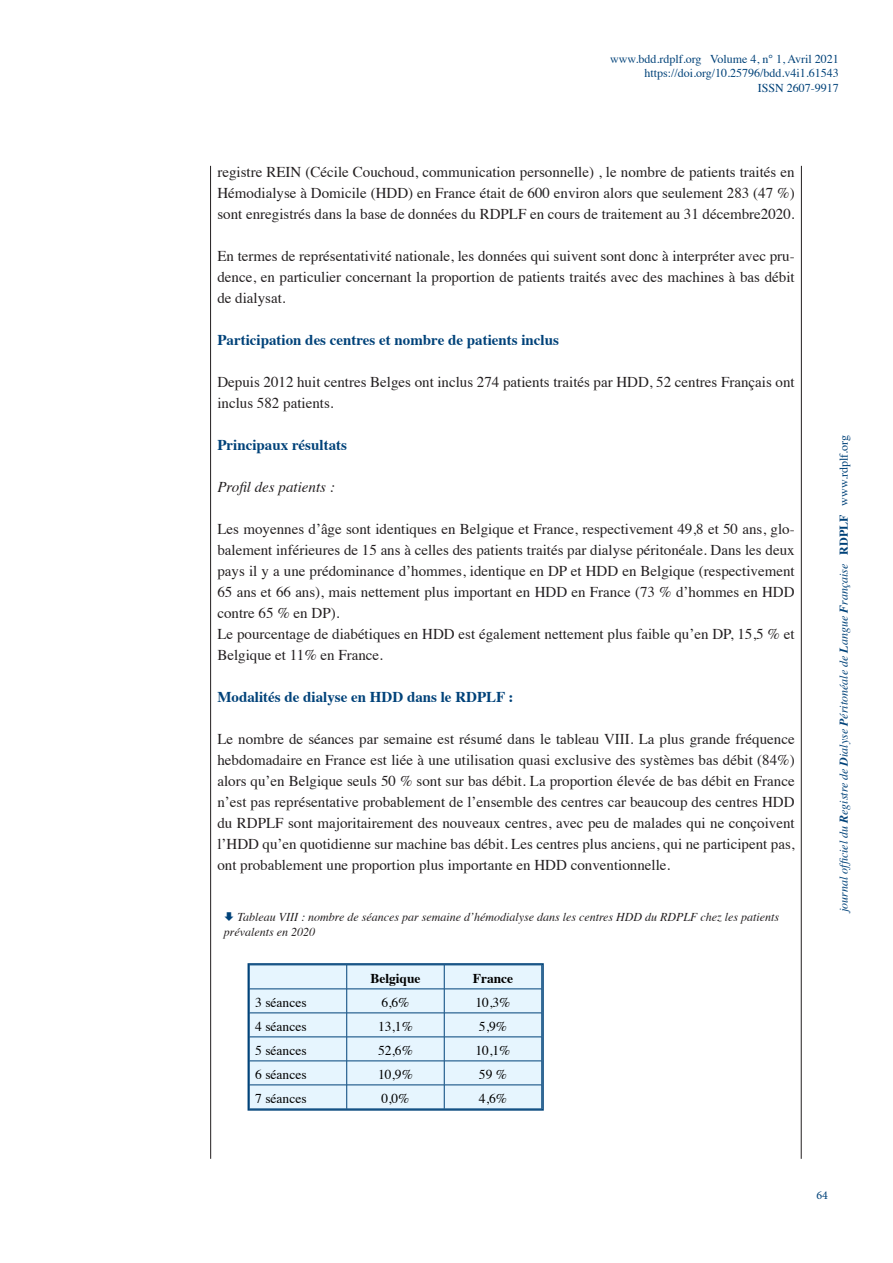
<style>
.page{position:relative;width:893px;height:1263px;background:#fff}
.page>*{position:absolute;margin:0;border:0;box-sizing:border-box;transform-origin:0 0}
.t1{font:15px/21px "Times";color:#231f20;text-align:justify}
.t2{font:700 15px "Times";color:#004279}
.t3{font:italic 15px "Times";color:#231f20}
.t4{font:13.5px "Times";color:#000}
.t5{font:700 13.5px "Times";color:#000}
.t6{font:italic 12px/14.4px "Times";color:#231f20}
.t7{font:12px "Times";color:#004279}
.t8{font:italic 12px "Times";color:#004279}
.t9{font:12px "Minion Pro";color:#004279}
.s1{font-weight:700}
.s2{font-weight:700;font-style:normal}
.s3{font-style:normal}
</style>
<div class="page">
<hr style="left:210px;top:166px;width:1px;height:993px;background:#231f20">
<hr style="left:801px;top:166px;width:1px;height:993px;background:#231f20">
<div style="left:248px;top:964px;width:295px;height:146px;background:#e6f5fe"></div>
<hr style="left:249px;top:989px;width:98px;height:1px;background:#004279">
<hr style="left:347px;top:989px;width:97px;height:1px;background:#004279">
<hr style="left:444px;top:989px;width:98px;height:1px;background:#004279">
<hr style="left:249px;top:1013px;width:98px;height:1px;background:#004279">
<hr style="left:347px;top:1013px;width:97px;height:1px;background:#004279">
<hr style="left:444px;top:1013px;width:98px;height:1px;background:#004279">
<hr style="left:249px;top:1037px;width:98px;height:1px;background:#004279">
<hr style="left:347px;top:1037px;width:97px;height:1px;background:#004279">
<hr style="left:444px;top:1037px;width:98px;height:1px;background:#004279">
<hr style="left:249px;top:1061px;width:98px;height:1px;background:#004279">
<hr style="left:347px;top:1061px;width:97px;height:1px;background:#004279">
<hr style="left:444px;top:1061px;width:98px;height:1px;background:#004279">
<hr style="left:249px;top:1085px;width:98px;height:1px;background:#004279">
<hr style="left:347px;top:1085px;width:97px;height:1px;background:#004279">
<svg style="left:346px;top:966px;width:1px;height:142px"></svg>
<hr style="left:444px;top:1085px;width:98px;height:1px;background:#004279">
<svg style="left:444px;top:966px;width:1px;height:142px"></svg>
<div style="left:248px;top:963px;width:296px;height:148px;border:2px solid #004279"></div>
<p class="t7" style="left:610px;top:48px;width:230px">www.bdd.rdplf.org Volume 4, n° 1, Avril 2021</p>
<p class="t7" style="left:644px;top:62px;width:196px">https://doi.org/10.25796/bdd.v4i1.61543</p>
<p class="t7" style="left:758px;top:77px;width:82px">ISSN 2607-9917</p>
<p class="t1" style="left:217px;top:160px;width:579px">registre REIN (Cécile Couchoud, communication personnelle) , le nombre de patients traités en Hémodialyse à Domicile (HDD) en France était de 600 environ alors que seulement 283 (47 %) sont enregistrés dans la base de données du RDPLF en cours de traitement au 31 décembre2020.</p>
<p class="t1" style="left:217px;top:244px;width:579px">En termes de représentativité nationale, les données qui suivent sont donc à interpréter avec pru&shy;dence, en particulier concernant la proportion de patients traités avec des machines à bas débit de dialysat.</p>
<p class="t2" style="left:217px;top:326px;width:343px">Participation des centres et nombre de patients inclus</p>
<p class="t1" style="left:217px;top:370px;width:579px">Depuis 2012 huit centres Belges ont inclus 274 patients traités par HDD, 52 centres Français ont inclus 582 patients.</p>
<p class="t2" style="left:217px;top:431px;width:131px">Principaux résultats</p>
<p class="t3" style="left:217px;top:474px;width:119px">Profil des patients :</p>
<p class="t1" style="left:217px;top:517px;width:579px">Les moyennes d’âge sont identiques en Belgique et France, respectivement 49,8 et 50 ans, glo&shy;balement inférieures de 15 ans à celles des patients traités par dialyse péritonéale. Dans les deux pays il y a une prédominance d’hommes, identique en DP et HDD en Belgique (respectivement 65 ans et 66 ans), mais nettement plus important en HDD en France (73 % d’hommes en HDD contre 65 % en DP).</p>
<p class="t1" style="left:217px;top:622px;width:579px">Le pourcentage de diabétiques en HDD est également nettement plus faible qu’en DP, 15,5 % et<br>Belgique et 11% en France.</p>
<p class="t2" style="left:217px;top:683px;width:298px">Modalités de dialyse en HDD dans le RDPLF :</p>
<p class="t1" style="left:217px;top:727px;width:579px">Le nombre de séances par semaine est résumé dans le tableau VIII. La plus grande fréquence hebdomadaire en France est liée à une utilisation quasi exclusive des systèmes bas débit (84%) alors qu’en Belgique seuls 50 % sont sur bas débit. La proportion élevée de bas débit en France n’est pas représentative probablement de l’ensemble des centres car beaucoup des centres HDD du RDPLF sont majoritairement des nouveaux centres, avec peu de malades qui ne conçoivent l’HDD qu’en quotidienne sur machine bas débit. Les centres plus anciens, qui ne participent pas, ont probablement une proportion plus importante en HDD conventionnelle.</p>
<p class="t6" style="left:224px;top:909px;width:557px;text-indent:14px">Tableau VIII : nombre de séances par semaine d’hémodialyse dans les centres HDD du RDPLF chez les patients prévalents en 2020</p>
<p class="t5" style="left:370px;top:965px;width:52px">Belgique</p>
<p class="t5" style="left:473px;top:965px;width:42px">France</p>
<p class="t4" style="left:255px;top:990px;width:53px">3 séances</p>
<p class="t4" style="left:381px;top:990px;width:30px">6,6%</p>
<p class="t4" style="left:476px;top:990px;width:36px">10,3%</p>
<p class="t4" style="left:255px;top:1014px;width:53px">4 séances</p>
<p class="t4" style="left:378px;top:1014px;width:36px">13,1%</p>
<p class="t4" style="left:479px;top:1014px;width:30px">5,9%</p>
<p class="t4" style="left:255px;top:1038px;width:53px">5 séances</p>
<p class="t4" style="left:378px;top:1038px;width:36px">52,6%</p>
<p class="t4" style="left:476px;top:1038px;width:36px">10,1%</p>
<p class="t4" style="left:255px;top:1062px;width:53px">6 séances</p>
<p class="t4" style="left:378px;top:1062px;width:36px">10,9%</p>
<p class="t4" style="left:479px;top:1062px;width:30px">59 %</p>
<p class="t4" style="left:255px;top:1086px;width:53px">7 séances</p>
<p class="t4" style="left:381px;top:1086px;width:30px">0,0%</p>
<p class="t4" style="left:479px;top:1086px;width:30px">4,6%</p>
<p class="t8" style="left:833px;top:912px;width:478px;rotate:-90deg">journal officiel du <span class="s1">R</span>egistre de <span class="s1">D</span>ialyse <span class="s1">P</span>éritonéale de <span class="s1">L</span>angue <span class="s1">F</span>rançaise <span class="s2">RDPLF</span> <span class="s3">www.rdplf.org</span></p>
<p class="t9" style="left:816px;top:1187px;width:13px">64</p>
</div>
